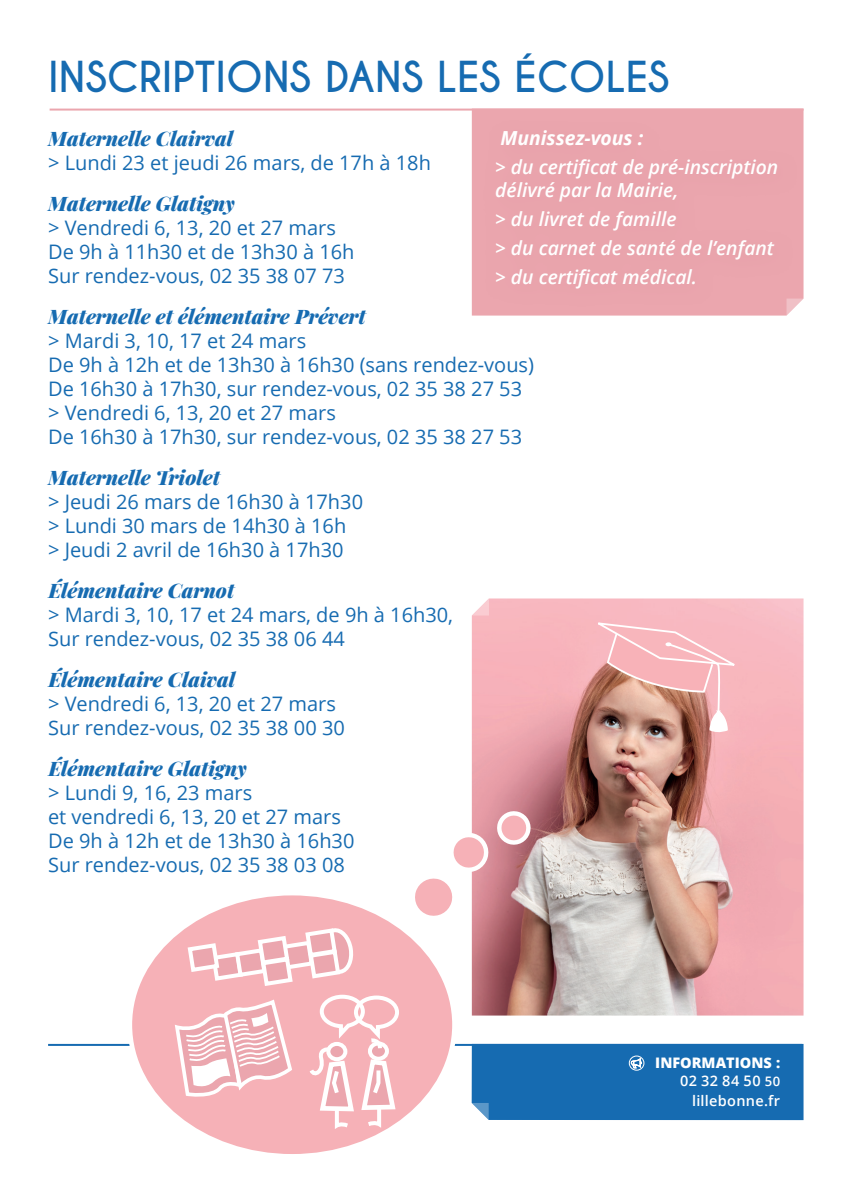
<style>
.page{position:relative;width:842px;height:1191px;background:#fff}
.page>*{position:absolute;margin:0;border:0;box-sizing:border-box;transform-origin:0 0}
.t1{font:700 40px "Caviar Dreams";color:#166bb1}
.t2{font:20px/24px "Open Sans";color:#166bb1}
.t3{font:italic 900 20px "Playfair Display";color:#166bb1}
.t4{font:italic 600 19.4px/28.8px "Open Sans";color:#fff}
.t5{font:italic 700 19.4px "Open Sans";color:#fff}
.t6{font:600 14.6px "Open Sans";letter-spacing:.02em;color:#fff}
.t7{font:800 14.6px "Open Sans";color:#fff}
.s1{font-size:13.2px}
</style>
<div class="page">
<div style="left:472px;top:111px;width:331px;height:204px;background:#eba6ae"></div>
<hr style="left:50px;top:109px;width:753px;height:2px;background:#eba6ae">
<hr style="left:48px;top:1044px;width:754px;height:2px;background:#166bb1">
<div style="left:472px;top:1044px;width:331px;height:76px;background:#166bb1"></div>
<img style="left:472px;top:598px;width:331px;height:417px">
<svg style="left:472px;top:598px;width:17px;height:17px"></svg>
<svg style="left:786px;top:298px;width:17px;height:17px"></svg>
<div style="left:130px;top:893px;width:324px;height:263px;background:#f6b1b7;border-radius:50%"></div>
<svg style="left:496px;top:808px;width:34px;height:37px"></svg>
<svg style="left:415px;top:830px;width:73px;height:90px"></svg>
<svg style="left:173px;top:925px;width:228px;height:215px"></svg>
<svg style="left:589px;top:620px;width:148px;height:179px;background:#d19b95"></svg>
<div style="left:482px;top:118px;width:317px;height:192px;background:#e9a4ac"></div>
<h1 class="t1" style="left:48px;top:53px;width:623px">INSCRIPTIONS DANS LES ÉCOLES</h1>
<p class="t3" style="left:48px;top:122px;width:186px">Maternelle Clairval</p>
<p class="t2" style="left:48px;top:150px;width:384px">&gt; Lundi 23 et jeudi 26 mars, de 17h à 18h</p>
<p class="t3" style="left:48px;top:187px;width:188px">Maternelle Glatigny</p>
<p class="t2" style="left:48px;top:215px;width:308px">&gt; Vendredi 6, 13, 20 et 27 mars<br>De 9h à 11h30 et de 13h30 à 16h<br>Sur rendez-vous, 02 35 38 07 73</p>
<p class="t3" style="left:48px;top:300px;width:319px">Maternelle et élémentaire Prévert</p>
<p class="t2" style="left:48px;top:328px;width:487px">&gt; Mardi 3, 10, 17 et 24 mars<br>De 9h à 12h et de 13h30 à 16h30 (sans rendez-vous)<br>De 16h30 à 17h30, sur rendez-vous, 02 35 38 27 53 &gt; Vendredi 6, 13, 20 et 27 mars<br>De 16h30 à 17h30, sur rendez-vous, 02 35 38 27 53</p>
<p class="t3" style="left:48px;top:461px;width:173px">Maternelle Triolet</p>
<p class="t2" style="left:48px;top:489px;width:316px">&gt; Jeudi 26 mars de 16h30 à 17h30 &gt; Lundi 30 mars de 14h30 à 16h<br>&gt; Jeudi 2 avril de 16h30 à 17h30</p>
<p class="t3" style="left:49px;top:574px;width:187px">Élémentaire Carnot</p>
<p class="t2" style="left:48px;top:602px;width:407px">&gt; Mardi 3, 10, 17 et 24 mars, de 9h à 16h30,<br>Sur rendez-vous, 02 35 38 06 44</p>
<p class="t3" style="left:49px;top:663px;width:188px">Élémentaire Claival</p>
<p class="t2" style="left:48px;top:691px;width:298px">&gt; Vendredi 6, 13, 20 et 27 mars<br>Sur rendez-vous, 02 35 38 00 30</p>
<p class="t3" style="left:49px;top:752px;width:200px">Élémentaire Glatigny</p>
<p class="t2" style="left:48px;top:780px;width:308px">&gt; Lundi 9, 16, 23 mars<br>et vendredi 6, 13, 20 et 27 mars<br>De 9h à 12h et de 13h30 à 16h30<br>Sur rendez-vous, 02 35 38 03 08</p>
<p class="t5" style="left:500px;top:124px;width:144px">Munissez-vous :</p>
<p class="t4" style="left:495px;top:155px;width:285px;line-height:23.2px">&gt; du certificat de pré-inscription délivré par la Mairie,</p>
<p class="t4" style="left:495px;top:204px;width:280px">&gt; du livret de famille<br>&gt; du carnet de santé de l’enfant &gt; du certificat médical.</p>
<p class="t7" style="left:655px;top:1051px;width:126px">INFORMATIONS :</p>
<p class="t6" style="left:692px;top:1090px;width:90px">lillebonne.fr</p>
<p class="t6" style="left:680px;top:1071px;width:102px">02 32 84 50 <span class="s1">50</span></p>
</div>
